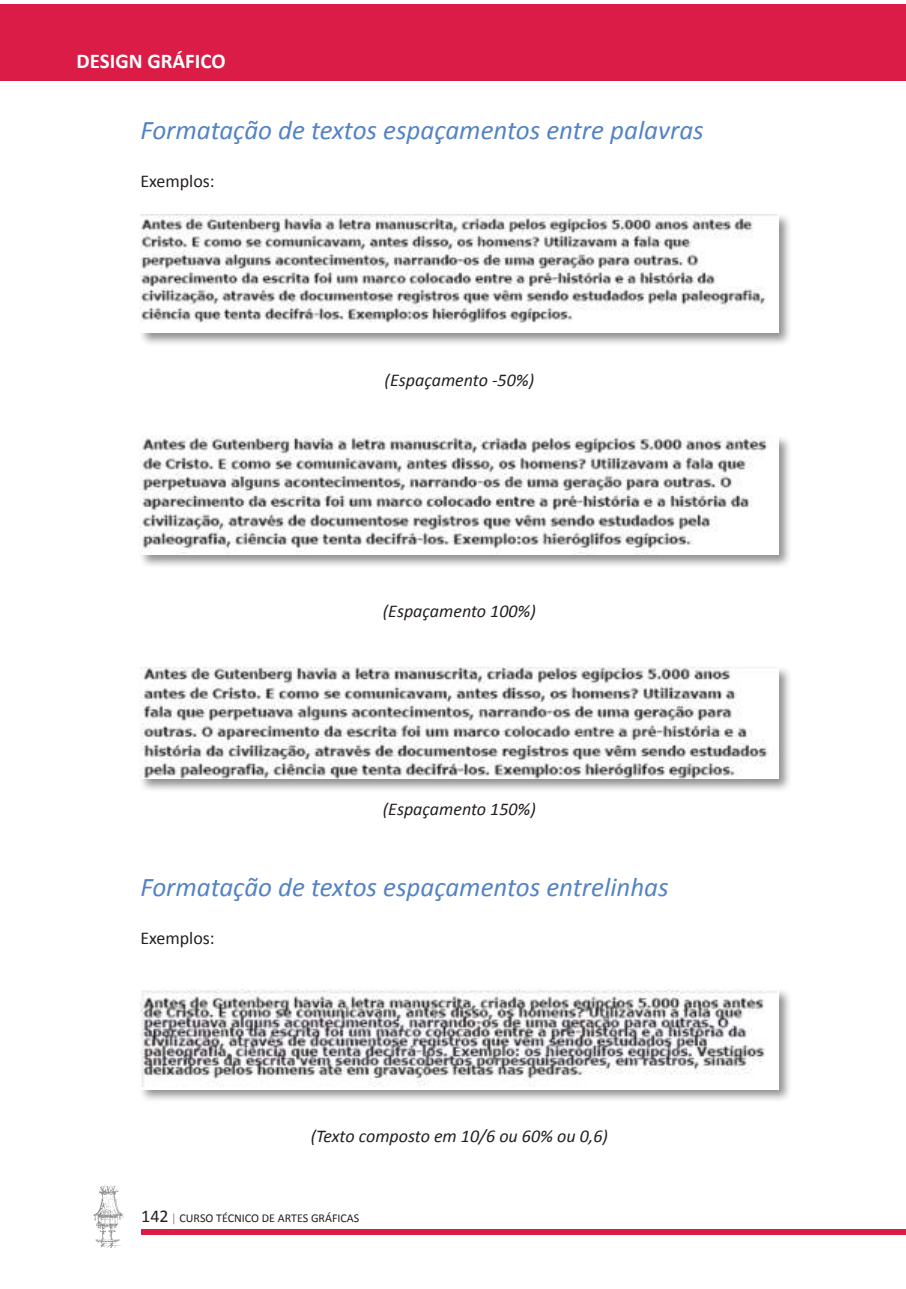
<style>
.page{position:relative;width:906px;height:1289px;background:#fff}
.page>*{position:absolute;margin:0;border:0;box-sizing:border-box;transform-origin:0 0}
.t1{font:italic 27px "Calibri";color:#5383c3}
.t2{font:700 21px "Calibri";color:#fff}
.t3{font:italic 18px "Calibri";color:#241f1f}
.t4{font:18px "Calibri";color:#241f1f}
.t5{font:12px "Calibri";color:#241f1f}
.s1{font-size:18px}
.s2{color:#919193}
</style>
<div class="page">
<div style="left:141px;top:1229px;width:765px;height:5px;background:#da1c46"></div>
<div style="left:0;top:5px;width:906px;height:76px;background:#da1c46"></div>
<svg style="left:93px;top:1185px;width:31px;height:63px"></svg>
<div style="left:138px;top:212px;width:654px;height:134px;background:#241f1f;opacity:.5"></div>
<img style="left:140px;top:215px;width:638px;height:117px">
<div style="left:138px;top:434px;width:654px;height:134px;background:#241f1f;opacity:.5"></div>
<img style="left:140px;top:436px;width:638px;height:118px">
<div style="left:138px;top:665px;width:654px;height:127px;background:#241f1f;opacity:.5"></div>
<img style="left:140px;top:667px;width:638px;height:111px">
<div style="left:138px;top:987px;width:654px;height:115px;background:#241f1f;opacity:.5"></div>
<img style="left:140px;top:989px;width:638px;height:100px">
<p class="t2" style="left:77px;top:47px;width:151px">DESIGN GRÁFICO</p>
<p class="t1" style="left:140px;top:112px;width:565px">Formatação de textos espaçamentos entre palavras</p>
<p class="t4" style="left:140px;top:170px;width:76px">Exemplos:</p>
<p class="t3" style="left:384px;top:367px;width:151px">(Espaçamento -50%)</p>
<p class="t3" style="left:383px;top:598px;width:155px">(Espaçamento 100%)</p>
<p class="t3" style="left:383px;top:796px;width:155px">(Espaçamento 150%)</p>
<p class="t1" style="left:140px;top:868px;width:530px">Formatação de textos espaçamentos entrelinhas</p>
<p class="t4" style="left:140px;top:926px;width:76px">Exemplos:</p>
<p class="t3" style="left:311px;top:1123px;width:298px">(Texto composto em 10/6 ou 60% ou 0,6)</p>
<p class="t5" style="left:141px;top:1210px;width:220px"><span class="s1">142</span> <span class="s2">|</span> CURSO TÉCNICO DE ARTES GRÁFICAS</p>
</div>
